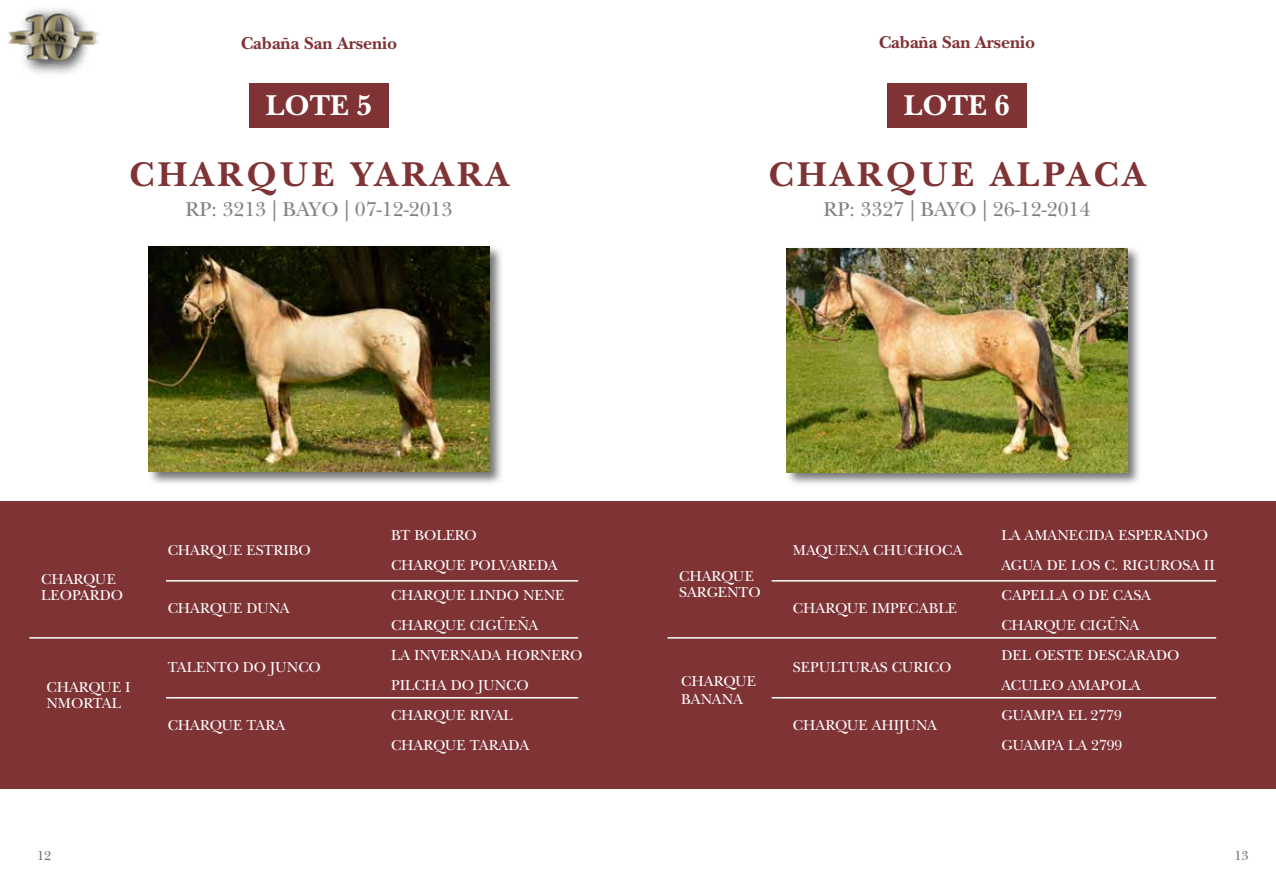
<style>
.page{position:relative;width:1276px;height:893px;background:#fff}
.page>*{position:absolute;margin:0;border:0;box-sizing:border-box;transform-origin:0 0}
.t1{font:700 36px "New Baskerville Std";letter-spacing:.1em;color:#7f3335}
.t2{font:700 30px "New Baskerville Std";color:#fff}
.t3{font:21px "New Baskerville Std";color:#808285}
.t4{font:700 18px "New Baskerville Std";color:#7f3335}
.t5{font:15px/30px "New Baskerville Std";color:#fff}
.t6{font:13.5px "New Baskerville Std";color:#6d6e71}
</style>
<div class="page">
<img style="left:8px;top:8px;width:92px;height:66px">
<div style="left:887px;top:83px;width:139px;height:45px;background:#7f3335"></div>
<div style="left:249px;top:83px;width:139px;height:45px;background:#7f3335"></div>
<div style="left:0;top:502px;width:638px;height:287px;background:#7f3335"></div>
<div style="left:638px;top:502px;width:638px;height:287px;background:#7f3335"></div>
<div style="left:785px;top:246px;width:356px;height:241px;background:#000;opacity:.55"></div>
<img style="left:787px;top:248px;width:340px;height:224px">
<div style="left:147px;top:245px;width:356px;height:241px;background:#000;opacity:.55"></div>
<img style="left:149px;top:247px;width:340px;height:225px">
<hr style="left:30px;top:637px;width:548px;height:2px;background:#fff">
<hr style="left:667px;top:637px;width:549px;height:2px;background:#fff">
<hr style="left:166px;top:580px;width:412px;height:2px;background:#fff">
<hr style="left:771px;top:580px;width:445px;height:2px;background:#fff">
<hr style="left:166px;top:697px;width:412px;height:1px;background:#fff">
<hr style="left:771px;top:697px;width:445px;height:1px;background:#fff">
<p class="t4" style="left:241px;top:33px;width:158px">Cabaña San Arsenio</p>
<p class="t4" style="left:878px;top:32px;width:158px">Cabaña San Arsenio</p>
<h2 class="t2" style="left:266px;top:87px;width:108px">LOTE 5</h2>
<h2 class="t2" style="left:904px;top:87px;width:108px">LOTE 6</h2>
<h2 class="t2" style="left:994px;top:87px;width:17px">3</h2>
<h1 class="t1" style="left:129px;top:153px;width:381px">CHARQUE YARARA</h1>
<h3 class="t3" style="left:185px;top:197px;width:268px">RP: 3213 | BAYO | 07-12-2013</h3>
<h1 class="t1" style="left:768px;top:153px;width:378px">CHARQUE ALPACA</h1>
<h3 class="t3" style="left:823px;top:197px;width:268px">RP: 3327 | BAYO | 26-12-2014</h3>
<p class="t5" style="left:391px;top:520px;width:193px">BT BOLERO<br>CHARQUE POLVAREDA<br>CHARQUE LINDO NENE<br>CHARQUE CIGÜEÑA<br>LA INVERNADA HORNERO<br>PILCHA DO JUNCO<br>CHARQUE RIVAL<br>CHARQUE TARADA</p>
<p class="t5" style="left:1001px;top:520px;width:215px">LA AMANECIDA ESPERANDO<br>AGUA DE LOS C. RIGUROSA II<br>CAPELLA O DE CASA<br>CHARQUE CIGÜÑA<br>DEL OESTE DESCARADO<br>ACULEO AMAPOLA<br>GUAMPA EL 2779<br>GUAMPA LA 2799</p>
<p class="t5" style="left:168px;top:535px;width:144px">CHARQUE ESTRIBO</p>
<p class="t5" style="left:793px;top:535px;width:171px">MAQUENA CHUCHOCA</p>
<p class="t5" style="left:41px;top:571px;width:83px;line-height:16.5px">CHARQUE<br>LEOPARDO</p>
<p class="t5" style="left:679px;top:568px;width:83px;line-height:16.5px">CHARQUE<br>SARGENTO</p>
<p class="t5" style="left:168px;top:593px;width:124px">CHARQUE DUNA</p>
<p class="t5" style="left:793px;top:593px;width:166px">CHARQUE IMPECABLE</p>
<p class="t5" style="left:168px;top:652px;width:155px">TALENTO DO JUNCO</p>
<p class="t5" style="left:793px;top:652px;width:160px">SEPULTURAS CURICO</p>
<p class="t5" style="left:47px;top:679px;width:86px;line-height:16.5px">CHARQUE I<br>NMORTAL</p>
<p class="t5" style="left:681px;top:673px;width:76px;line-height:18px">CHARQUE<br>BANANA</p>
<p class="t5" style="left:168px;top:710px;width:119px">CHARQUE TARA</p>
<p class="t5" style="left:793px;top:710px;width:146px">CHARQUE AHIJUNA</p>
<p class="t6" style="left:37px;top:847px;width:16px">12</p>
<p class="t6" style="left:1234px;top:847px;width:16px">13</p>
</div>
